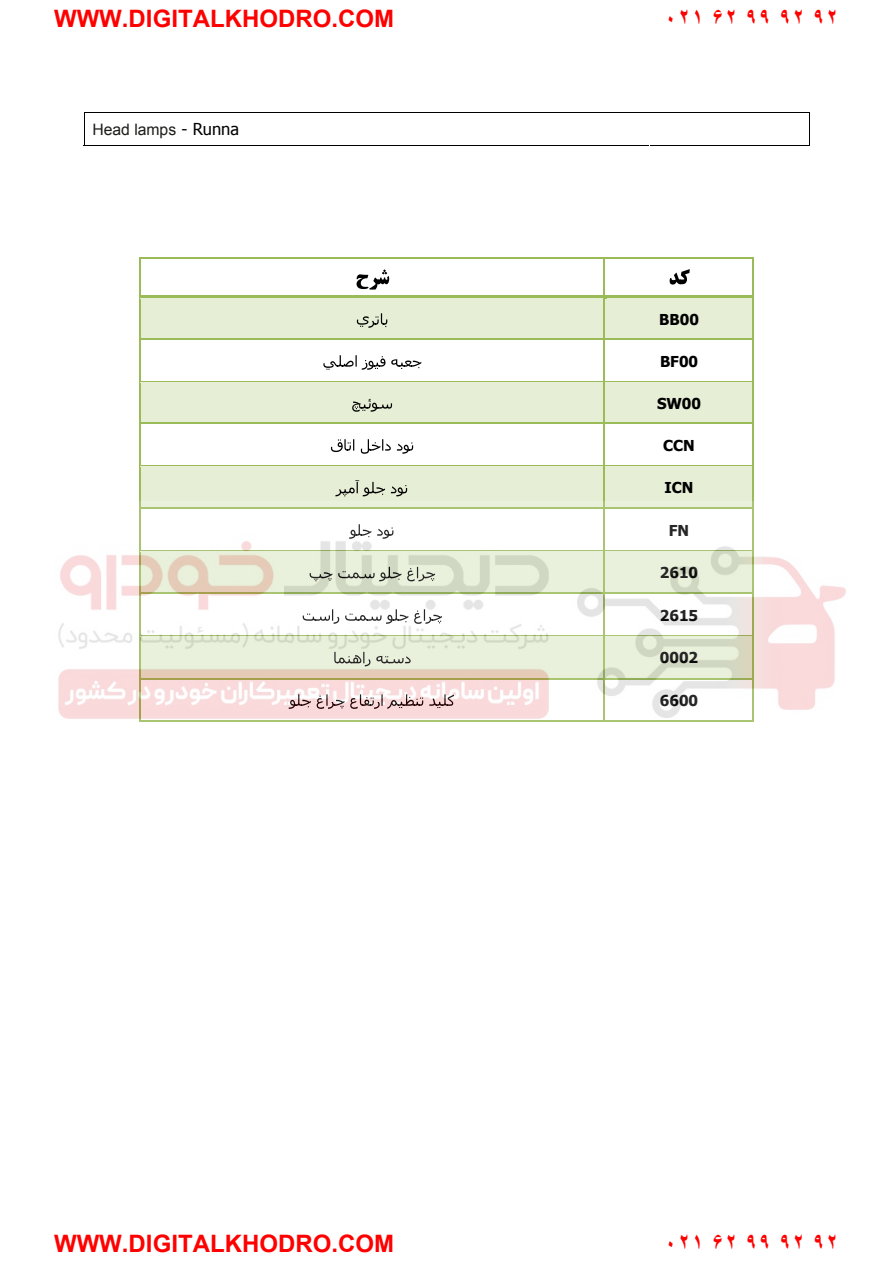
<style>
.page{position:relative;width:893px;height:1263px;background:#fff}
.page>*{position:absolute;margin:0;border:0;box-sizing:border-box;transform-origin:0 0}
.t1{font:700 24px "Arial";color:#f00}
.t2{font:15.75px "Arial";color:#1d1d1b}
.t3{font:700 15px "Tahoma";color:#000}
.s1{font-family:"Tahoma";font-size:16.5px;color:#000}
</style>
<div class="page">
<hr style="left:84px;top:112px;width:725px;height:1px;background:#000">
<hr style="left:84px;top:113px;width:1px;height:33px;background:#000">
<hr style="left:84px;top:145px;width:565px;height:1px;background:#000">
<hr style="left:650px;top:145px;width:159px;height:1px;background:#000">
<hr style="left:809px;top:113px;width:1px;height:33px;background:#000">
<svg style="left:670px;top:269px;width:20px;height:16px"></svg>
<svg style="left:356px;top:269px;width:33px;height:21px"></svg>
<hr style="left:139px;top:257px;width:465px;height:1px;background:#9bbb59">
<hr style="left:605px;top:257px;width:147px;height:1px;background:#9bbb59">
<hr style="left:139px;top:259px;width:1px;height:36px;background:#9bbb59">
<hr style="left:604px;top:259px;width:1px;height:36px;background:#9bbb59">
<hr style="left:752px;top:259px;width:2px;height:36px;background:#9bbb59">
<div style="left:605px;top:299px;width:147px;height:40px;background:#e6eed5"></div>
<div style="left:140px;top:299px;width:464px;height:40px;background:#e6eed5"></div>
<svg style="left:357px;top:313px;width:30px;height:15px"></svg>
<svg style="left:140px;top:295px;width:464px;height:4px;background:#adc777"></svg>
<svg style="left:604px;top:295px;width:148px;height:4px"></svg>
<hr style="left:139px;top:299px;width:1px;height:40px;background:#9bbb59">
<hr style="left:604px;top:299px;width:1px;height:40px;background:#9bbb59">
<hr style="left:752px;top:299px;width:2px;height:40px;background:#9bbb59">
<svg style="left:323px;top:355px;width:62px;height:15px"></svg>
<svg style="left:391px;top:359px;width:30px;height:10px"></svg>
<hr style="left:140px;top:339px;width:464px;height:1px;background:#9bbb59">
<hr style="left:605px;top:339px;width:147px;height:1px;background:#9bbb59">
<hr style="left:139px;top:340px;width:1px;height:41px;background:#9bbb59">
<hr style="left:604px;top:340px;width:1px;height:41px;background:#9bbb59">
<hr style="left:752px;top:340px;width:2px;height:41px;background:#9bbb59">
<div style="left:605px;top:383px;width:147px;height:40px;background:#e6eed5"></div>
<div style="left:140px;top:383px;width:464px;height:40px;background:#e6eed5"></div>
<svg style="left:352px;top:399px;width:40px;height:13px"></svg>
<hr style="left:140px;top:381px;width:464px;height:2px;background:#9bbb59">
<hr style="left:605px;top:381px;width:147px;height:2px;background:#9bbb59">
<hr style="left:139px;top:383px;width:1px;height:40px;background:#9bbb59">
<hr style="left:604px;top:383px;width:1px;height:40px;background:#9bbb59">
<hr style="left:752px;top:383px;width:2px;height:40px;background:#9bbb59">
<svg style="left:331px;top:439px;width:23px;height:13px"></svg>
<svg style="left:361px;top:439px;width:30px;height:15px"></svg>
<svg style="left:397px;top:442px;width:16px;height:12px"></svg>
<hr style="left:140px;top:423px;width:464px;height:1px;background:#9bbb59">
<hr style="left:605px;top:423px;width:147px;height:1px;background:#9bbb59">
<hr style="left:139px;top:424px;width:1px;height:41px;background:#9bbb59">
<hr style="left:604px;top:424px;width:1px;height:41px;background:#9bbb59">
<hr style="left:752px;top:424px;width:2px;height:41px;background:#9bbb59">
<div style="left:605px;top:467px;width:147px;height:41px;background:#e6eed5"></div>
<div style="left:140px;top:467px;width:464px;height:41px;background:#e6eed5"></div>
<svg style="left:335px;top:480px;width:50px;height:16px"></svg>
<svg style="left:391px;top:485px;width:16px;height:11px"></svg>
<hr style="left:140px;top:465px;width:464px;height:2px;background:#9bbb59">
<hr style="left:605px;top:465px;width:147px;height:2px;background:#9bbb59">
<hr style="left:139px;top:467px;width:1px;height:41px;background:#9bbb59">
<hr style="left:604px;top:467px;width:1px;height:41px;background:#9bbb59">
<hr style="left:752px;top:467px;width:2px;height:41px;background:#9bbb59">
<img style="left:58px;top:501px;width:788px;height:221px">
<p class="t1" style="left:54px;top:2px;width:341px">WWW.DIGITALKHODRO.COM</p>
<p class="t1" style="left:664px;top:2px;width:176px">۰۲۱ ۶۲ ۹۹ ۹۲ ۹۲</p>
<p class="t2" style="left:92px;top:120px;width:148px">Head lamps <span class="s1">- Runna</span></p>
<p class="t3" style="left:659px;top:309px;width:41px">BB00</p>
<p class="t3" style="left:660px;top:351px;width:40px">BF00</p>
<p class="t3" style="left:657px;top:393px;width:46px">SW00</p>
<p class="t3" style="left:663px;top:435px;width:33px">CCN</p>
<p class="t3" style="left:664px;top:477px;width:30px">ICN</p>
<p class="t3" style="left:669px;top:520px;width:22px">FN</p>
<p class="t3" style="left:660px;top:562px;width:40px">2610</p>
<p class="t3" style="left:660px;top:605px;width:40px">2615</p>
<p class="t3" style="left:660px;top:647px;width:40px">0002</p>
<p class="t3" style="left:660px;top:690px;width:40px">6600</p>
<p class="t1" style="left:54px;top:1227px;width:341px">WWW.DIGITALKHODRO.COM</p>
<p class="t1" style="left:664px;top:1227px;width:176px">۰۲۱ ۶۲ ۹۹ ۹۲ ۹۲</p>
</div>
